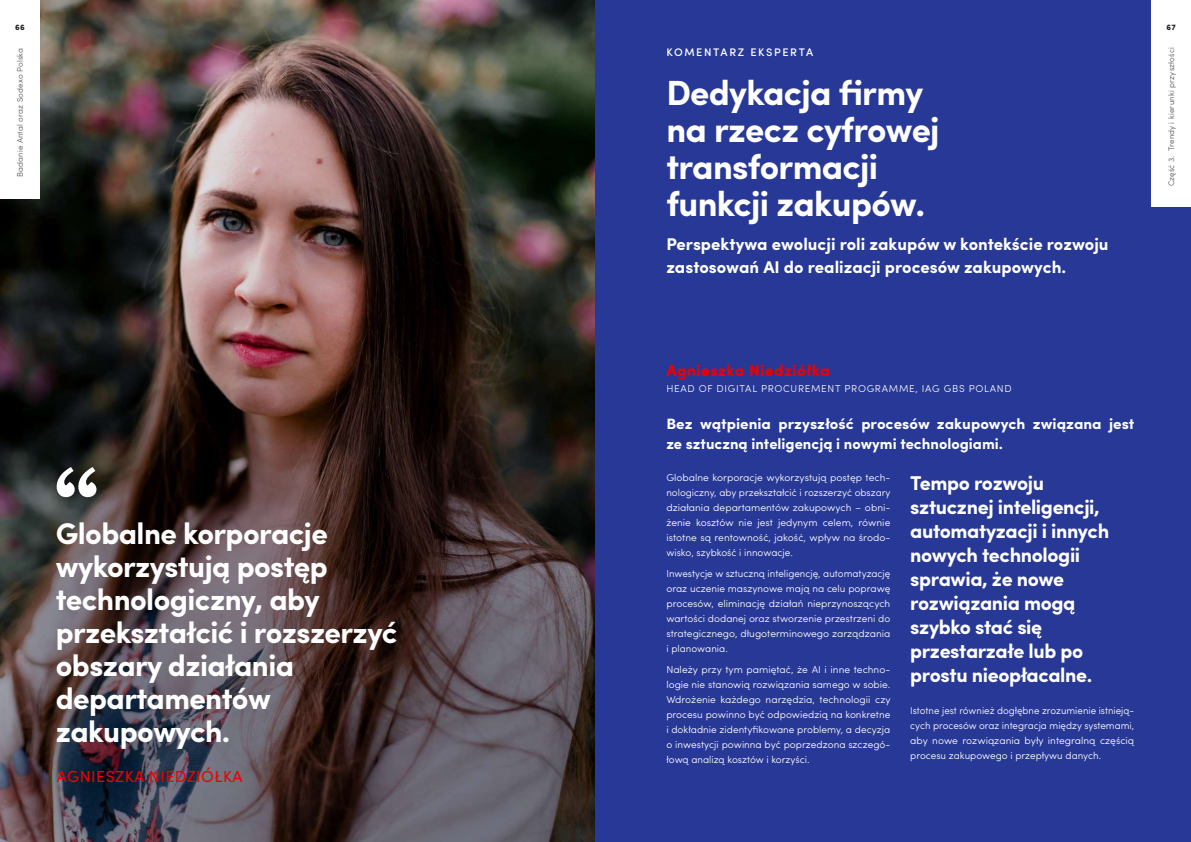
<style>
.page{position:relative;width:1191px;height:842px;background:#fff}
.page>*{position:absolute;margin:0;border:0;box-sizing:border-box;transform-origin:0 0}
.t1{font:700 35px/37px "Sofia Pro";letter-spacing:-.02em;color:#fff}
.t2{font:700 30px/33px "Sofia Pro";letter-spacing:-.02em;color:#fff}
.t3{font:700 20px/24px "Sofia Pro";letter-spacing:-.02em;color:#fff}
.t4{font:700 17px/23px "Sofia Pro";color:#fff}
.t5{font:16px "Sofia Pro";letter-spacing:.03em;color:#e00}
.t6{font:700 16px "Sofia Pro";letter-spacing:.02em;color:#e00}
.t7{font:700 15px/20px "Sofia Pro";color:#fff}
.t8{font:500 11px "Sofia Pro";letter-spacing:.15em;color:#fff}
.t9{font:300 10px/15px "Sofia Pro";color:#fff;text-align:justify}
.t10{font:300 10px "Sofia Pro";letter-spacing:.07em;color:#fff}
.t11{font:300 8px "Sofia Pro";letter-spacing:.02em;color:#535555}
.t12{font:700 8px "Sofia Pro";color:#181717}
</style>
<div class="page">
<img style="left:0;top:0;width:595px;height:842px">
<div style="left:595px;top:0;width:596px;height:842px;background:#283897"></div>
<div style="left:1151px;top:0;width:40px;height:207px;background:#fff"></div>
<svg style="left:57px;top:467px;width:39px;height:30px"></svg>
<div style="left:0;top:0;width:40px;height:198px;background:#fff"></div>
<p class="t12" style="left:15px;top:21px;width:11px">66</p>
<p class="t12" style="left:1166px;top:21px;width:11px">67</p>
<p class="t11" style="left:1165px;top:186px;width:141px;rotate:-90deg">Część 3. Trendy i kierunki przyszłości</p>
<p class="t8" style="left:666px;top:44px;width:148px">KOMENTARZ EKSPERTA</p>
<h1 class="t1" style="left:666px;top:72px;width:275px">Dedykacja firmy na rzecz cyfrowej transformacji funkcji zakupów.</h1>
<h3 class="t4" style="left:666px;top:232px;width:444px">Perspektywa ewolucji roli zakupów w kontekście rozwoju zastosowań AI do realizacji procesów zakupowych.</h3>
<p class="t11" style="left:14px;top:177px;width:131px;rotate:-90deg">Badanie Antal oraz Sodexo Polska</p>
<h2 class="t2" style="left:56px;top:515px;width:343px">Globalne korporacje wykorzystują postęp technologiczny, aby przekształcić i rozszerzyć obszary działania departamentów zakupowych.</h2>
<h3 class="t5" style="left:57px;top:765px;width:187px">AGNIESZKA NIEDZIÓŁKA</h3>
<h3 class="t6" style="left:666px;top:359px;width:165px">Agnieszka Niedziółka</h3>
<p class="t10" style="left:666px;top:381px;width:347px">HEAD OF DIGITAL PROCUREMENT PROGRAMME, IAG GBS POLAND</p>
<h3 class="t7" style="left:666px;top:413px;width:470px">Bez wątpienia przyszłość procesów zakupowych związana jest ze sztuczną inteligencją i nowymi technologiami.</h3>
<p class="t9" style="left:666px;top:470px;width:226px">Globalne korporacje wykorzystują postęp tech&shy;nologiczny, aby przekształcić i rozszerzyć obszary działania departamentów zakupowych – obni&shy;żenie kosztów nie jest jedynym celem, równie istotne są rentowność, jakość, wpływ na środo&shy;wisko, szybkość i innowacje.</p>
<p class="t9" style="left:666px;top:565px;width:225px">Inwestycje w sztuczną inteligencję, automatyzację oraz uczenie maszynowe mają na celu poprawę procesów, eliminację działań nieprzynoszących wartości dodanej oraz stworzenie przestrzeni do strategicznego, długoterminowego zarządzania i planowania.</p>
<p class="t9" style="left:666px;top:661px;width:226px">Należy przy tym pamiętać, że AI i inne techno&shy;logie nie stanowią rozwiązania samego w sobie.<br>Wdrożenie każdego narzędzia, technologii czy procesu powinno być odpowiedzią na konkretne i dokładnie zidentyfikowane problemy, a decyzja o inwestycji powinna być poprzedzona szczegó&shy;łową analizą kosztów i korzyści.</p>
<h3 class="t3" style="left:910px;top:470px;width:200px">Tempo rozwoju sztucznej inteligencji, automatyzacji i innych nowych technologii sprawia, że nowe rozwiązania mogą szybko stać się przestarzałe lub po prostu nieopłacalne.</h3>
<p class="t9" style="left:910px;top:703px;width:225px">Istotne jest również dogłębne zrozumienie istnieją&shy;cych procesów oraz integracja między systemami, aby nowe rozwiązania były integralną częścią procesu zakupowego i przepływu danych.</p>
</div>
